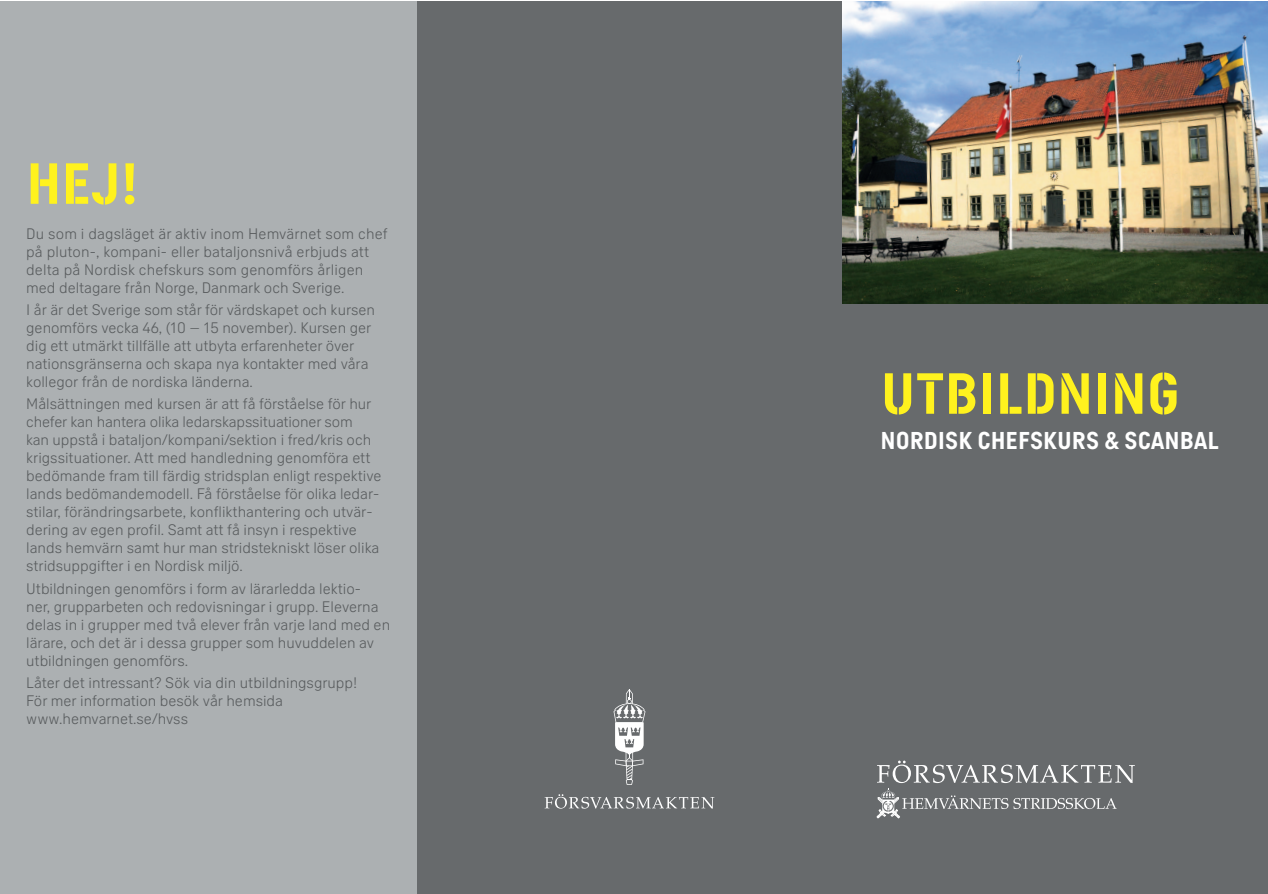
<style>
.page{position:relative;width:1268px;height:894px;background:#fff}
.page>*{position:absolute;margin:0;border:0;box-sizing:border-box;transform-origin:0 0}
.t1{font:57px "Forsvarsmakten Sans Stencil";color:#fff21e}
.t2{font:condensed 24px "Forsvarsmakten Sans";color:#fff}
.t3{font:300 15px/18px "Forsvarsmakten Sans";color:#585b5d}
</style>
<div class="page">
<div style="left:0;top:1px;width:417px;height:893px;background:#acb0b2"></div>
<div style="left:417px;top:1px;width:850px;height:893px;background:#676a6c"></div>
<img style="left:842px;top:1px;width:425px;height:302px">
<svg style="left:613px;top:689px;width:32px;height:96px"></svg>
<svg style="left:544px;top:794px;width:170px;height:15px"></svg>
<svg style="left:877px;top:761px;width:257px;height:22px"></svg>
<svg style="left:876px;top:789px;width:240px;height:29px"></svg>
<h1 class="t1" style="left:26px;top:151px;width:114px">HEJ!</h1>
<p class="t3" style="left:26px;top:226px;width:363px">Du som i dagsläget är aktiv inom Hemvärnet som chef på pluton-, kompani- eller bataljonsnivå erbjuds att delta på Nordisk chefskurs som genomförs årligen med deltagare från Norge, Danmark och Sverige.</p>
<p class="t3" style="left:26px;top:302px;width:350px">I år är det Sverige som står för värdskapet och kursen genomförs vecka 46, (10 – 15 november). Kursen ger dig ett utmärkt tillfälle att utbyta erfarenheter över nationsgränserna och skapa nya kontakter med våra kollegor från de nordiska länderna.</p>
<p class="t3" style="left:26px;top:396px;width:357px">Målsättningen med kursen är att få förståelse för hur chefer kan hantera olika ledarskapssituationer som<br>kan uppstå i bataljon/kompani/sektion i fred/kris och krigssituationer. Att med handledning genomföra ett bedömande fram till färdig stridsplan enligt respektive lands bedömandemodell. Få förståelse för olika ledar&shy;stilar, förändringsarbete, konflikthantering och utvär&shy;dering av egen profil. Samt att få insyn i respektive lands hemvärn samt hur man stridstekniskt löser olika stridsuppgifter i en Nordisk miljö.</p>
<p class="t3" style="left:26px;top:580px;width:365px">Utbildningen genomförs i form av lärarledda lektio-<br>ner, grupparbeten och redovisningar i grupp. Eleverna delas in i grupper med två elever från varje land med en lärare, och det är i dessa grupper som huvuddelen av utbildningen genomförs.</p>
<p class="t3" style="left:26px;top:675px;width:332px">Låter det intressant? Sök via din utbildningsgrupp!<br>För mer information besök vår hemsida www.hemvarnet.se/hvss</p>
<h1 class="t1" style="left:880px;top:361px;width:301px">UTBILDNING</h1>
<h2 class="t2" style="left:880px;top:427px;width:340px">NORDISK CHEFSKURS &amp; SCANBAL</h2>
</div>
